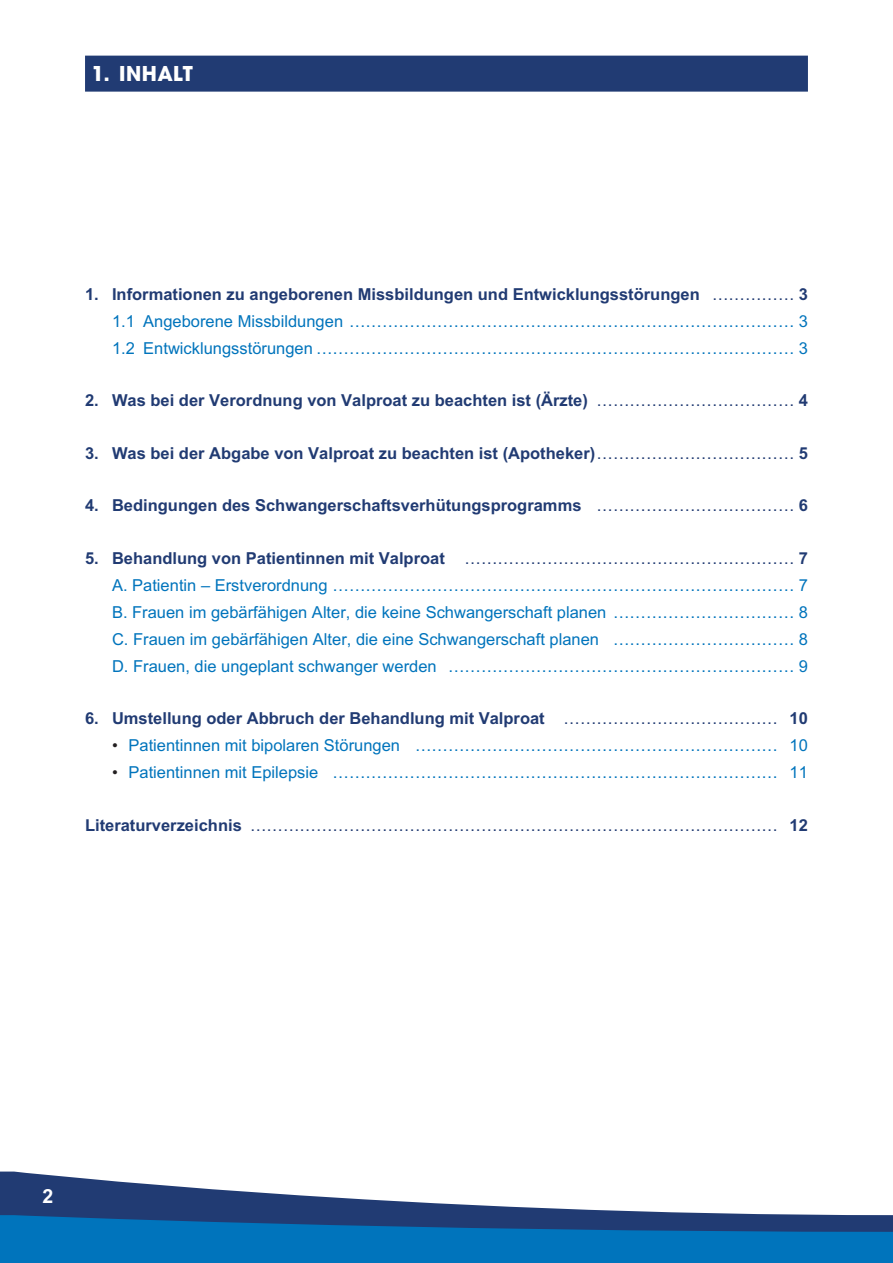
<style>
.page{position:relative;width:893px;height:1263px;background:#fff}
.page>*{position:absolute;margin:0;border:0;box-sizing:border-box;transform-origin:0 0}
.t1{font:700 22.5px "Avant Garde Gothic Itc T";letter-spacing:.03em;color:#fff}
.t2{font:700 19.5px "Arial";color:#fff}
.t3{font:16.5px/27px "Arial";color:#0074bc;text-align:justify}
.t4{font:700 16.5px "Arial";color:#213b73}
.t5{font:16.5px "Arial";color:#213b73}
.s1{font-weight:700;color:#213b73}
.s2{color:#213b73}
.s3{font-weight:400}
.s4{color:#231f20}
.s5{font-weight:700}
</style>
<div class="page">
<div style="left:0;top:1232px;width:893px;height:31px;background:#0074bc"></div>
<svg style="left:0;top:1171px;width:893px;height:61px"></svg>
<div style="left:85px;top:56px;width:723px;height:36px;background:#213b73"></div>
<h1 class="t1" style="left:91px;top:60px;width:103px">1. INHALT</h1>
<p class="t3" style="left:112px;top:280px;width:697px;text-indent:-27px"><span class="s1">1. Informationen zu angeborenen Missbildungen und Entwicklungsstörungen</span><span class="s2">… ……………</span> <span class="s1">3<br></span>1.1 Angeborene Missbildungen ………………………………………………………………………… 3<br>1.2 Entwicklungsstörungen……………………………………………………………………………… 3</p>
<p class="t4" style="left:85px;top:391px;width:724px">2. Was bei der Verordnung von Valproat zu beachten ist (Ärzte)<span class="s3">… ………………………………</span> 4</p>
<p class="t4" style="left:85px;top:443px;width:724px">3. Was bei der Abgabe von Valproat zu beachten ist (Apotheker)<span class="s3">…………………………………</span> 5</p>
<p class="t4" style="left:85px;top:496px;width:724px">4. Bedingungen des Schwangerschaftsverhütungsprogramms <span class="s3">… ………………………………</span> 6</p>
<p class="t3" style="left:112px;top:544px;width:697px;text-indent:-27px"><span class="s1">5. Behandlung von Patientinnen mit Valproat</span> <span class="s2">… ……………………………………………………</span> <span class="s1">7<br></span>A. Patientin – Erstverordnung…………………………………………………………………………… 7<br>B. Frauen im gebärfähigen Alter, die keine Schwangerschaft planen……………………………… 8<br>C. Frauen im gebärfähigen Alter, die eine Schwangerschaft planen… …………………………… 8<br>D. Frauen, die ungeplant schwanger werden… ……………………………………………………… 9</p>
<p class="t4" style="left:85px;top:709px;width:724px">6. Umstellung oder Abbruch der Behandlung mit Valproat <span class="s3">… …………………………………</span> 10</p>
<p class="t3" style="left:112px;top:732px;width:697px"><span class="s4">•</span> Patientinnen mit bipolaren Störungen… ………………………………………………………… 10</p>
<p class="t3" style="left:112px;top:759px;width:697px"><span class="s4">•</span> Patientinnen mit Epilepsie… ……………………………………………………………………… 11</p>
<p class="t5" style="left:85px;top:815px;width:724px"><span class="s5">Literaturverzeichnis</span> ……………………………………………………………………………………… <span class="s5">12</span></p>
<p class="t2" style="left:43px;top:1185px;width:12px">2</p>
</div>
